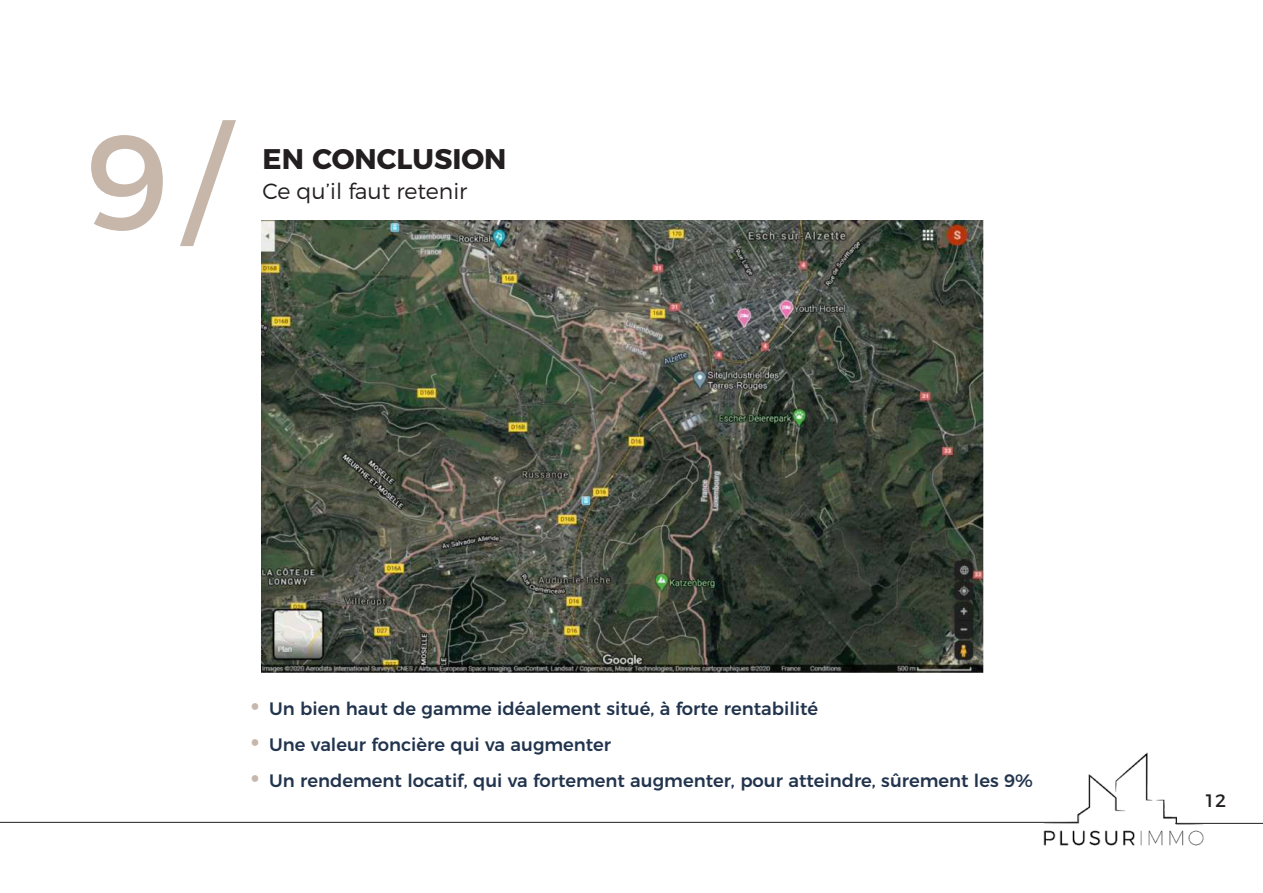
<style>
.page{position:relative;width:1263px;height:893px;background:#fff}
.page>*{position:absolute;margin:0;border:0;box-sizing:border-box;transform-origin:0 0}
.t1{font:135px "Montserrat";color:#c6b7aa}
.t2{font:700 28.35px "Montserrat";color:#231f20}
.t3{font:300 22.05px "Montserrat";color:#231f20}
.t4{font:500 18px "Montserrat";color:#22344d}
.t5{font:18px "Montserrat";color:#231f20}
.s1{font-size:31.5px;color:#c6b7aa}
</style>
<div class="page">
<img style="left:262px;top:220px;width:722px;height:453px">
<img style="left:1040px;top:752px;width:169px;height:94px">
<hr style="left:0;top:822px;width:1078px;height:1px;background:#231f20">
<hr style="left:1175px;top:823px;width:88px;height:1px;background:#231f20">
<h1 class="t1" style="left:85px;top:74px;width:144px">9 /</h1>
<h2 class="t2" style="left:263px;top:136px;width:245px">EN CONCLUSION</h2>
<p class="t3" style="left:263px;top:177px;width:206px">Ce qu’il faut retenir</p>
<p class="t4" style="left:250px;top:694px;width:569px"><span class="s1">•</span> Un bien haut de gamme idéalement situé, à forte rentabilité</p>
<p class="t4" style="left:250px;top:730px;width:362px"><span class="s1">•</span> Une valeur foncière qui va augmenter</p>
<p class="t4" style="left:250px;top:766px;width:784px"><span class="s1">•</span> Un rendement locatif, qui va fortement augmenter, pour atteindre, sûrement les 9%</p>
<p class="t5" style="left:1204px;top:786px;width:24px">12</p>
</div>
